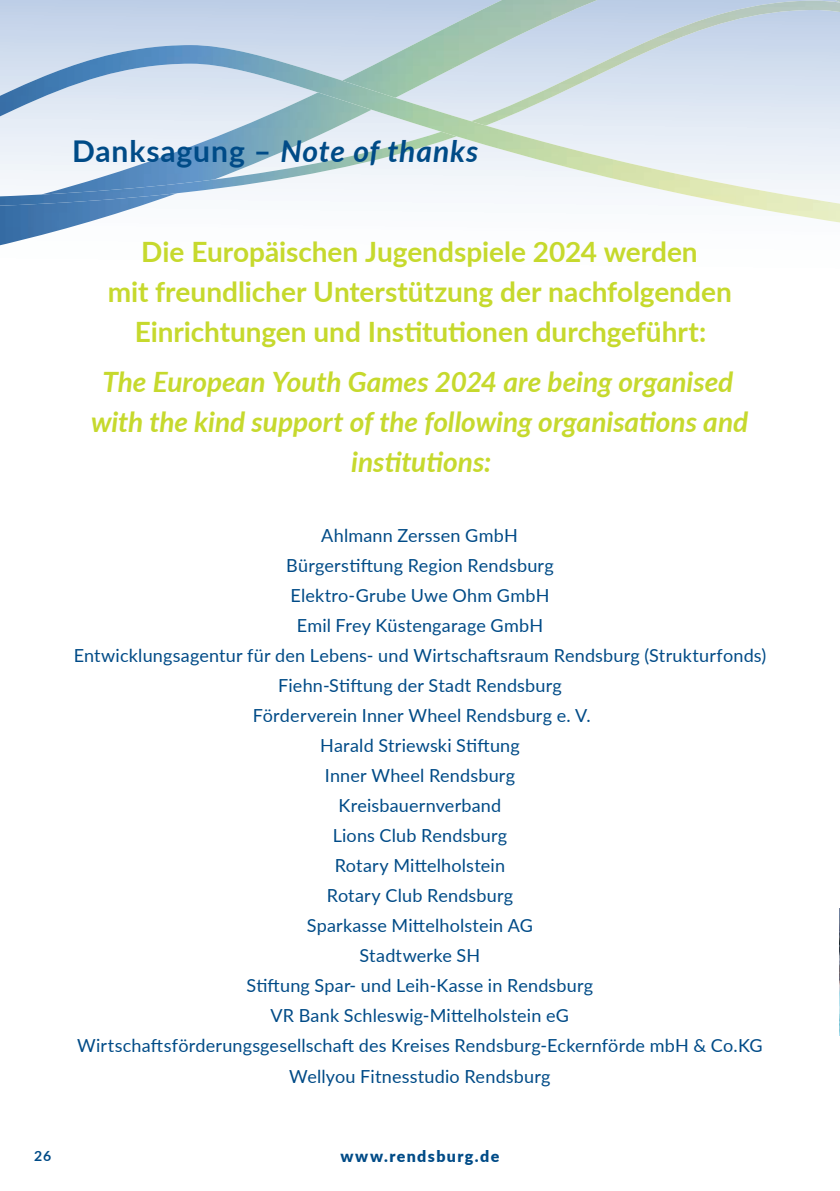
<style>
.page{position:relative;width:840px;height:1191px;background:#fff}
.page>*{position:absolute;margin:0;border:0;box-sizing:border-box;transform-origin:0 0}
.t1{font:italic 700 30px "Lato";letter-spacing:.03em;color:#004b87}
.t2{font:700 28px/40px "Lato";color:#c6d92d;text-align:center}
.t3{font:italic 700 28px/40px "Lato";color:#c6d92d;text-align:center}
.t4{font:18px/30px "Lato";letter-spacing:.01em;color:#004b87;text-align:center}
.t5{font:900 16px "Lato";letter-spacing:.085em;color:#004b87}
.t6{font:700 14px "Lato";color:#004b87}
.s1{font-style:normal}
</style>
<div class="page">
<img style="left:0;top:0;width:837px;height:246px">
<img style="left:0;top:1px;width:839px;height:44px">
<img style="left:0;top:45px;width:839px;height:180px">
<img style="left:839px;top:909px;width:1px;height:126px">
<h1 class="t1" style="left:72px;top:129px;width:407px"><span class="s1">Danksagung –</span> Note of thanks</h1>
<h2 class="t2" style="left:108px;top:231px;width:625px">Die Europäischen Jugendspiele 2024 werden<br>mit freundlicher Unterstützung der nachfolgenden<br>Einrichtungen und Institutionen durchgeführt:</h2>
<h2 class="t3" style="left:91px;top:361px;width:658px">The European Youth Games 2024 are being organised with the kind support of the following organisations and institutions:</h2>
<p class="t4" style="left:74px;top:520px;width:693px">Ahlmann Zerssen GmbH<br>Bürgerstiftung Region Rendsburg<br>Elektro-Grube Uwe Ohm GmbH<br>Emil Frey Küstengarage GmbH<br>Entwicklungsagentur für den Lebens- und Wirtschaftsraum Rendsburg (Strukturfonds)<br>Fiehn-Stiftung der Stadt Rendsburg<br>Förderverein Inner Wheel Rendsburg e. V.<br>Harald Striewski Stiftung<br>Inner Wheel Rendsburg<br>Kreisbauernverband<br>Lions Club Rendsburg<br>Rotary Mittelholstein<br>Rotary Club Rendsburg<br>Sparkasse Mittelholstein AG<br>Stadtwerke SH<br>Stiftung Spar- und Leih-Kasse in Rendsburg<br>VR Bank Schleswig-Mittelholstein eG<br>Wirtschaftsförderungsgesellschaft des Kreises Rendsburg-Eckernförde mbH &amp; Co.KG Wellyou Fitnesstudio Rendsburg</p>
<p class="t6" style="left:34px;top:1145px;width:19px">26</p>
<p class="t5" style="left:340px;top:1143px;width:160px">www.rendsburg.de</p>
</div>
